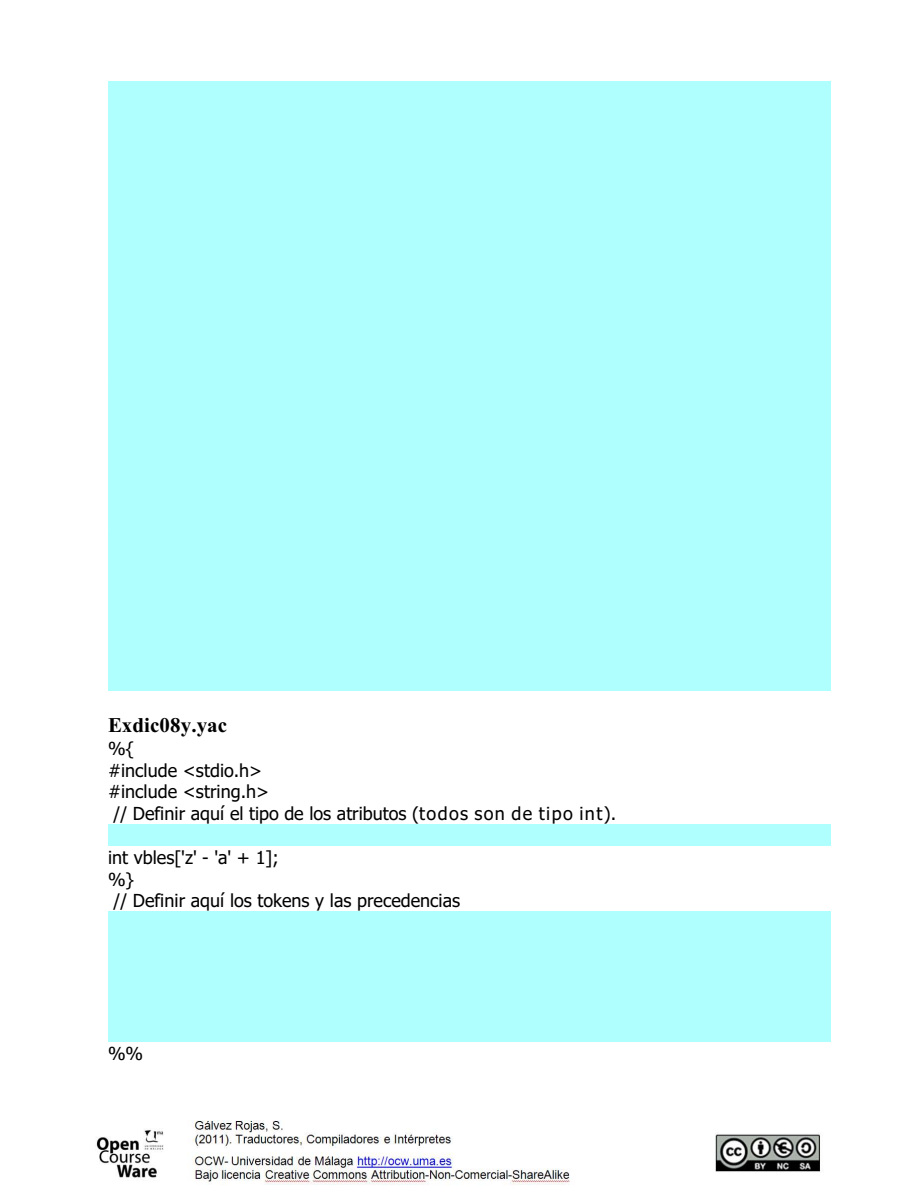
<style>
.page{position:relative;width:918px;height:1188px;background:#fff}
.page>*{position:absolute;margin:0;border:0;box-sizing:border-box;transform-origin:0 0}
.t1{font:700 21px "Times New Roman";color:#000}
.t2{font:italic 18px "Tahoma";color:#000}
.t3{font:18px/21.8px "Tahoma";color:#000}
</style>
<div class="page">
<div style="left:108px;top:81px;width:722px;height:22px;background:#b0ffff"></div>
<div style="left:108px;top:103px;width:722px;height:21px;background:#b0ffff"></div>
<div style="left:108px;top:125px;width:722px;height:21px;background:#b0ffff"></div>
<div style="left:108px;top:146px;width:722px;height:22px;background:#b0ffff"></div>
<div style="left:108px;top:168px;width:722px;height:22px;background:#b0ffff"></div>
<div style="left:108px;top:190px;width:722px;height:21px;background:#b0ffff"></div>
<div style="left:108px;top:212px;width:722px;height:21px;background:#b0ffff"></div>
<div style="left:108px;top:233px;width:722px;height:22px;background:#b0ffff"></div>
<div style="left:108px;top:255px;width:722px;height:22px;background:#b0ffff"></div>
<div style="left:108px;top:277px;width:722px;height:22px;background:#b0ffff"></div>
<div style="left:108px;top:299px;width:722px;height:21px;background:#b0ffff"></div>
<div style="left:108px;top:321px;width:722px;height:21px;background:#b0ffff"></div>
<div style="left:108px;top:342px;width:722px;height:22px;background:#b0ffff"></div>
<div style="left:108px;top:364px;width:722px;height:22px;background:#b0ffff"></div>
<div style="left:108px;top:386px;width:722px;height:22px;background:#b0ffff"></div>
<div style="left:108px;top:408px;width:722px;height:21px;background:#b0ffff"></div>
<div style="left:108px;top:429px;width:722px;height:22px;background:#b0ffff"></div>
<div style="left:108px;top:451px;width:722px;height:22px;background:#b0ffff"></div>
<div style="left:108px;top:473px;width:722px;height:22px;background:#b0ffff"></div>
<div style="left:108px;top:495px;width:722px;height:21px;background:#b0ffff"></div>
<div style="left:108px;top:517px;width:722px;height:21px;background:#b0ffff"></div>
<div style="left:108px;top:538px;width:722px;height:22px;background:#b0ffff"></div>
<div style="left:108px;top:560px;width:722px;height:22px;background:#b0ffff"></div>
<div style="left:108px;top:582px;width:722px;height:22px;background:#b0ffff"></div>
<div style="left:108px;top:604px;width:722px;height:21px;background:#b0ffff"></div>
<div style="left:108px;top:626px;width:722px;height:21px;background:#b0ffff"></div>
<div style="left:108px;top:647px;width:722px;height:22px;background:#b0ffff"></div>
<div style="left:108px;top:669px;width:722px;height:22px;background:#b0ffff"></div>
<div style="left:108px;top:824px;width:722px;height:22px;background:#b0ffff"></div>
<div style="left:108px;top:911px;width:722px;height:44px;background:#b0ffff"></div>
<div style="left:108px;top:955px;width:722px;height:21px;background:#b0ffff"></div>
<div style="left:108px;top:976px;width:722px;height:22px;background:#b0ffff"></div>
<div style="left:108px;top:998px;width:722px;height:22px;background:#b0ffff"></div>
<div style="left:108px;top:1020px;width:722px;height:22px;background:#b0ffff"></div>
<img style="left:96px;top:1121px;width:725px;height:64px">
<p class="t1" style="left:108px;top:718px;width:121px">Exdic08y.yac</p>
<p class="t3" style="left:108px;top:739px;width:163px">%{<br>#include &lt;stdio.h&gt; #include &lt;string.h&gt;</p>
<p class="t2" style="left:114px;top:806px;width:504px">// Definir aquí el tipo de los atributos (todos son de tipo int).</p>
<p class="t3" style="left:108px;top:848px;width:172px">int vbles['z' - 'a' + 1]; %}</p>
<p class="t2" style="left:114px;top:894px;width:348px">// Definir aquí los tokens y las precedencias</p>
<p class="t3" style="left:108px;top:1044px;width:37px">%%</p>
</div>
